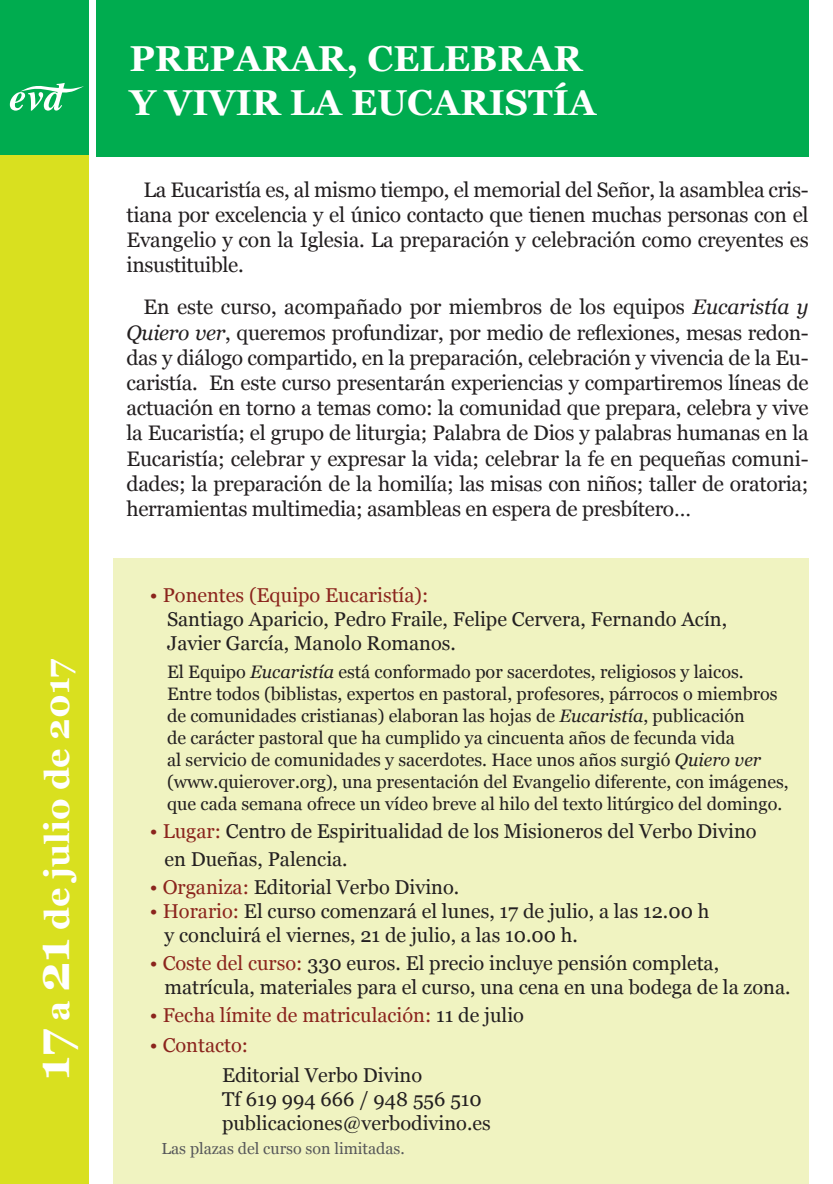
<style>
.page{position:relative;width:833px;height:1184px;background:#fff}
.page>*{position:absolute;margin:0;border:0;box-sizing:border-box;transform-origin:0 0}
.t1{font:700 36px/44px "Georgia";color:#fff}
.t2{font:700 34px "Georgia";color:#fff}
.t3{font:21px/25.2px "Georgia";letter-spacing:-.015em;color:#231f20;text-align:justify}
.t4{font:20px/28px "Georgia";color:#231f20}
.t5{font:20px "Georgia";color:#8b241d}
.t6{font:18px/22px "Georgia";color:#231f20}
.t7{font:16px "Georgia";color:#57585a}
.s1{font-size:48px}
.s2{font-style:italic}
.s3{color:#8b241d}
.s4{color:#231f20}
</style>
<div class="page">
<div style="left:114px;top:558px;width:695px;height:626px;background:#f0f3c1"></div>
<div style="left:0;top:0;width:88px;height:155px;background:#00ac4f"></div>
<div style="left:97px;top:0;width:712px;height:156px;background:#00ac4f"></div>
<div style="left:0;top:155px;width:88px;height:1029px;background:#d9e01f"></div>
<svg style="left:10px;top:83px;width:74px;height:28px"></svg>
<p class="t2" style="left:32px;top:1080px;width:423px;rotate:-90deg"><span class="s1">17</span> a <span class="s1">21</span> de julio de 2017</p>
<p class="t1" style="left:129px;top:35px;width:468px">PREPARAR, CELEBRAR<br>Y VIVIR LA EUCARISTÍA</p>
<p class="t3" style="left:126px;top:176px;width:683px;text-indent:17px">La Eucaristía es, al mismo tiempo, el memorial del Señor, la asamblea cris&shy;tiana por excelencia y el único contacto que tienen muchas personas con el Evangelio y con la Iglesia. La preparación y celebración como creyentes es insustituible.</p>
<p class="t3" style="left:126px;top:294px;width:683px;text-indent:17px">En este curso, acompañado por miembros de los equipos <span class="s2">Eucaristía y Quiero ver</span>, queremos profundizar, por medio de reflexiones, mesas redon&shy;das y diálogo compartido, en la preparación, celebración y vivencia de la Eu&shy;caristía. En este curso presentarán experiencias y compartiremos líneas de actuación en torno a temas como: la comunidad que prepara, celebra y vive la Eucaristía; el grupo de liturgia; Palabra de Dios y palabras humanas en la Eucaristía; celebrar y expresar la vida; celebrar la fe en pequeñas comuni&shy;dades; la preparación de la homilía; las misas con niños; taller de oratoria; herramientas multimedia; asambleas en espera de presbítero…</p>
<p class="t5" style="left:150px;top:581px;width:280px">• Ponentes (Equipo Eucaristía):</p>
<p class="t4" style="left:167px;top:605px;width:561px">Santiago Aparicio, Pedro Fraile, Felipe Cervera, Fernando Acín,</p>
<p class="t4" style="left:167px;top:629px;width:290px">Javier García, Manolo Romanos.</p>
<p class="t6" style="left:167px;top:660px;width:623px">El Equipo <span class="s2">Eucaristía</span> está conformado por sacerdotes, religiosos y laicos.<br>Entre todos (biblistas, expertos en pastoral, profesores, párrocos o miembros de comunidades cristianas) elaboran las hojas de <span class="s2">Eucaristía</span>, publicación<br>de carácter pastoral que ha cumplido ya cincuenta años de fecunda vida<br>al servicio de comunidades y sacerdotes. Hace unos años surgió <span class="s2">Quiero ver </span>(www.quierover.org), una presentación del Evangelio diferente, con imágenes, que cada semana ofrece un vídeo breve al hilo del texto litúrgico del domingo.</p>
<p class="t4" style="left:164px;top:816px;width:593px;text-indent:-14px"><span class="s3">• Lugar:</span> Centro de Espiritualidad de los Misioneros del Verbo Divino en Dueñas, Palencia.</p>
<p class="t4" style="left:150px;top:872px;width:311px"><span class="s3">• Organiza:</span> Editorial Verbo Divino.</p>
<p class="t4" style="left:164px;top:898px;width:546px;line-height:24px;text-indent:-14px"><span class="s3">• Horario:</span> El curso comenzará el lunes, 17 de julio, a las 12.00 h y concluirá el viernes, 21 de julio, a las 10.00 h.</p>
<p class="t4" style="left:150px;top:948px;width:570px"><span class="s3">• Coste del curso:</span> 330 euros. El precio incluye pensión completa,</p>
<p class="t4" style="left:164px;top:972px;width:627px">matrícula, materiales para el curso, una cena en una bodega de la zona.</p>
<p class="t5" style="left:150px;top:1000px;width:375px">• Fecha límite de matriculación: <span class="s4">11 de julio</span></p>
<p class="t5" style="left:150px;top:1030px;width:100px">• Contacto:</p>
<p class="t4" style="left:222px;top:1060px;width:201px">Editorial Verbo Divino</p>
<p class="t4" style="left:222px;top:1084px;width:261px">Tf 619 994 666 / 948 556 510</p>
<p class="t4" style="left:222px;top:1108px;width:270px">publicaciones@verbodivino.es</p>
<p class="t7" style="left:161px;top:1137px;width:244px">Las plazas del curso son limitadas.</p>
</div>
